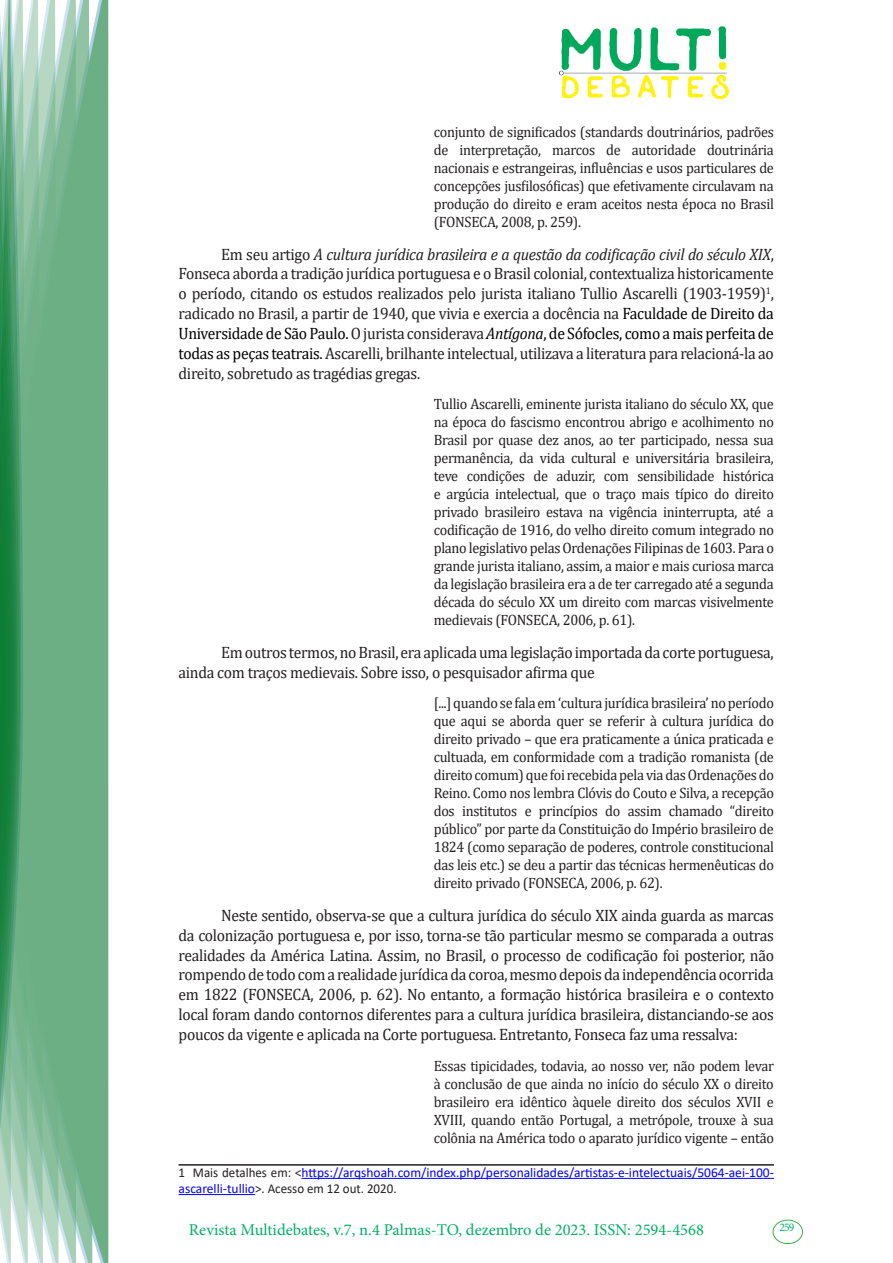
<style>
.page{position:relative;width:893px;height:1263px;background:#fff}
.page>*{position:absolute;margin:0;border:0;box-sizing:border-box;transform-origin:0 0}
.texto{font:16.5px/19.8px "Cambria";letter-spacing:-.02em;color:#231f20;text-align:justify;scale:.95 1}
.t1{font:16.5px "Minion Pro";color:#00b064}
.citacao{font:15px/18px "Cambria";letter-spacing:-.02em;color:#231f20;text-align:justify;scale:.95 1}
.Rodapé{font:13.5px/16.2px "Calibri";color:#00f}
.t2{font:11.7px "Minion Pro";color:#00b064}
.s1{font-style:italic}
.s2{color:#000}
.s3{font-style:italic;color:#000}
.s4{color:#231f20}
</style>
<div class="page">
<img style="left:559px;top:26px;width:169px;height:72px">
<div style="left:95px;top:0;width:14px;height:1263px;background:#6caf84"></div>
<svg style="left:79px;top:0;width:16px;height:1263px;background:#71b289"></svg>
<svg style="left:62px;top:0;width:17px;height:1263px;background:#75b48c"></svg>
<svg style="left:45px;top:0;width:17px;height:1263px;background:#7cb792"></svg>
<svg style="left:30px;top:0;width:15px;height:1263px;background:#80ba96"></svg>
<svg style="left:0;top:0;width:30px;height:1263px;background:#61a97f"></svg>
<div style="left:772px;top:1219px;width:31px;height:25px;border:1px solid #40ae49;border-radius:50%"></div>
<hr style="left:179px;top:1164px;width:595px;height:1px;background:#231f20">
<hr style="left:302px;top:1178px;width:472px;height:1px;background:#00f">
<hr style="left:179px;top:1194px;width:76px;height:1px;background:#00f">
<p class="citacao" style="left:434px;top:123px;width:360px">conjunto de significados (standards doutrinários, padrões de interpretação, marcos de autoridade doutrinária nacionais e estrangeiras, influências e usos particulares de concepções jusfilosóficas) que efetivamente circulavam na produção do direito e eram aceitos nesta época no Brasil (FONSECA, 2008, p. 259).</p>
<p class="texto" style="left:179px;top:244px;width:628px;text-indent:43px">Em seu artigo <span class="s1">A cultura jurídica brasileira e a questão da codificação civil do século XIX</span>, Fonseca aborda a tradição jurídica portuguesa e o Brasil colonial, contextualiza historicamente o período, citando os estudos realizados pelo jurista italiano Tullio Ascarelli (1903-1959)<sup>1</sup>, radicado no Brasil, a partir de 1940, que vivia e exercia a docência na <span class="s2">Faculdade de Direito da Universidade de São Paulo.</span> O jurista considerava <span class="s3">Antígona</span><span class="s2">, de Sófocles, como a mais perfeita de todas as peças teatrais.</span> Ascarelli, brilhante intelectual, utilizava a literatura para relacioná-la ao direito, sobretudo as tragédias gregas.</p>
<p class="citacao" style="left:434px;top:395px;width:360px">Tullio Ascarelli, eminente jurista italiano do século XX, que na época do fascismo encontrou abrigo e acolhimento no Brasil por quase dez anos, ao ter participado, nessa sua permanência, da vida cultural e universitária brasileira, teve condições de aduzir, com sensibilidade histórica e argúcia intelectual, que o traço mais típico do direito privado brasileiro estava na vigência ininterrupta, até a codificação de 1916, do velho direito comum integrado no plano legislativo pelas Ordenações Filipinas de 1603. Para o grande jurista italiano, assim, a maior e mais curiosa marca da legislação brasileira era a de ter carregado até a segunda década do século XX um direito com marcas visivelmente medievais (FONSECA, 2006, p. 61).</p>
<p class="texto" style="left:179px;top:642px;width:628px;text-indent:43px">Em outros termos, no Brasil, era aplicada uma legislação importada da corte portuguesa, ainda com traços medievais. Sobre isso, o pesquisador afirma que</p>
<p class="citacao" style="left:434px;top:694px;width:360px">[...] quando se fala em ‘cultura jurídica brasileira’ no período que aqui se aborda quer se referir à cultura jurídica do direito privado – que era praticamente a única praticada e cultuada, em conformidade com a tradição romanista (de direito comum) que foi recebida pela via das Ordenações do Reino. Como nos lembra Clóvis do Couto e Silva, a recepção dos institutos e princípios do assim chamado “direito público” por parte da Constituição do Império brasileiro de 1824 (como separação de poderes, controle constitucional das leis etc.) se deu a partir das técnicas hermenêuticas do direito privado (FONSECA, 2006, p. 62).</p>
<p class="texto" style="left:179px;top:905px;width:628px;text-indent:43px">Neste sentido, observa-se que a cultura jurídica do século XIX ainda guarda as marcas da colonização portuguesa e, por isso, torna-se tão particular mesmo se comparada a outras realidades da América Latina. Assim, no Brasil, o processo de codificação foi posterior, não rompendo de todo com a realidade jurídica da coroa, mesmo depois da independência ocorrida em 1822 (FONSECA, 2006, p. 62). No entanto, a formação histórica brasileira e o contexto local foram dando contornos diferentes para a cultura jurídica brasileira, distanciando-se aos poucos da vigente e aplicada na Corte portuguesa. Entretanto, Fonseca faz uma ressalva:</p>
<p class="citacao" style="left:434px;top:1056px;width:360px">Essas tipicidades, todavia, ao nosso ver, não podem levar à conclusão de que ainda no início do século XX o direito brasileiro era idêntico àquele direito dos séculos XVII e XVIII, quando então Portugal, a metrópole, trouxe à sua colônia na América todo o aparato jurídico vigente – então</p>
<p class="Rodapé" style="left:179px;top:1164px;width:597px"><span class="s4">1 Mais detalhes em: &lt;</span>https://arqshoah.com/index.php/personalidades/artistas-e-intelectuais/5064-aei-100- ascarelli-tullio<span class="s4">&gt;. Acesso em 12 out. 2020.</span></p>
<p class="t1" style="left:189px;top:1218px;width:517px">Revista Multidebates, v.7, n.4 Palmas-TO, dezembro de 2023. ISSN: 2594-4568</p>
<p class="t2" style="left:779px;top:1219px;width:16px">259</p>
</div>
